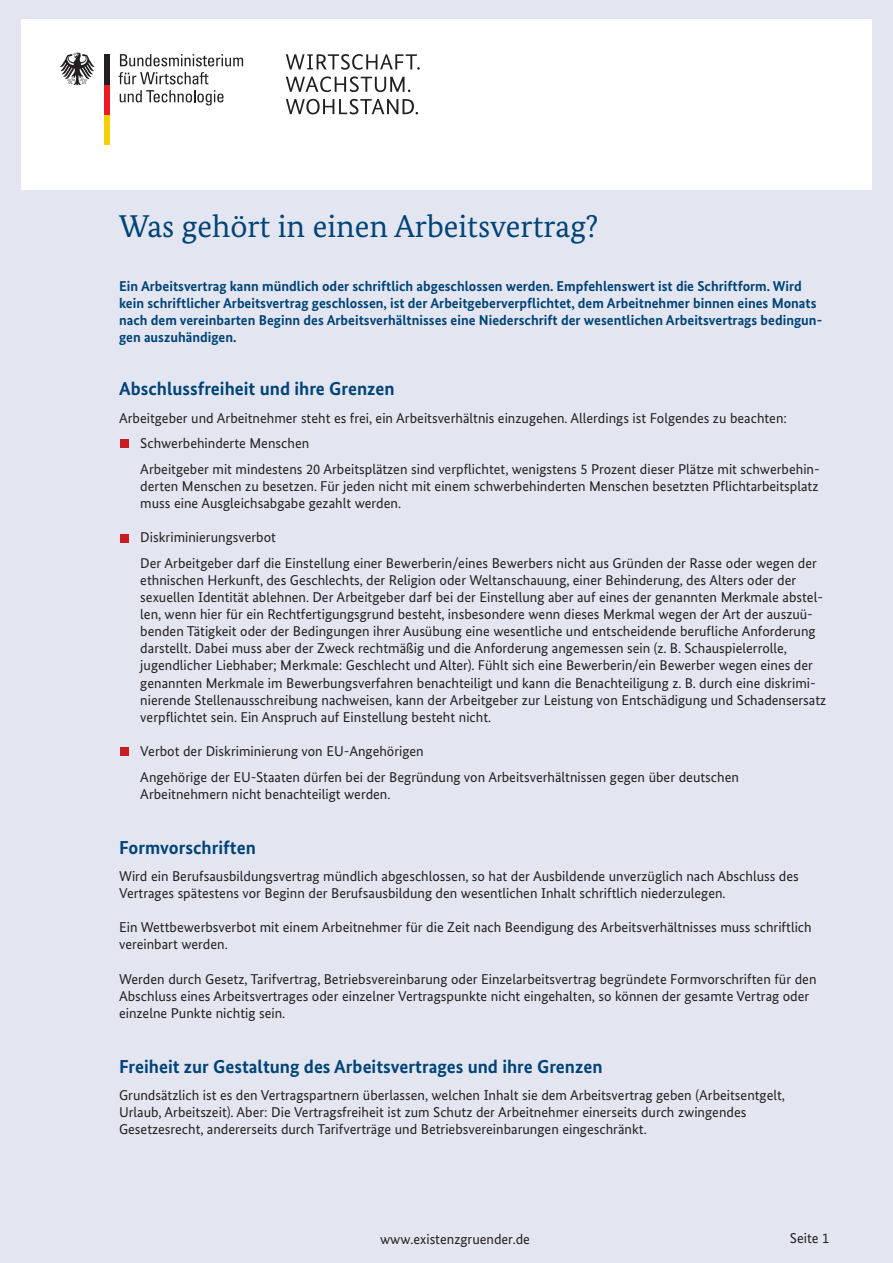
<style>
.page{position:relative;width:893px;height:1263px;background:#e3e6f0}
.page>*{position:absolute;margin:0;border:0;box-sizing:border-box;transform-origin:0 0}
.t1{font:31.5px "Bundes Serif";color:#004377}
.t2{font:700 18.75px "Bundes Sans";color:#004377}
.t3{font:14.25px/17.1px "Bundes Sans";color:#231f20}
.t4{font:700 14.25px/17.1px "Bundes Sans";color:#004377}
</style>
<div class="page">
<div style="left:21px;top:20px;width:851px;height:170px;background:#fff"></div>
<div style="left:104px;top:114px;width:5px;height:30px;background:#f4cf02"></div>
<div style="left:104px;top:84px;width:5px;height:30px;background:#ee1d23"></div>
<div style="left:104px;top:54px;width:5px;height:30px;background:#231f20"></div>
<svg style="left:60px;top:53px;width:35px;height:32px"></svg>
<svg style="left:120px;top:54px;width:123px;height:12px"></svg>
<svg style="left:119px;top:72px;width:89px;height:12px"></svg>
<svg style="left:120px;top:90px;width:104px;height:15px"></svg>
<svg style="left:286px;top:54px;width:134px;height:16px"></svg>
<svg style="left:286px;top:76px;width:124px;height:16px"></svg>
<svg style="left:286px;top:99px;width:132px;height:15px"></svg>
<div style="left:121px;top:747px;width:8px;height:9px;background:#c61c22"></div>
<div style="left:121px;top:534px;width:8px;height:8px;background:#c61c22"></div>
<div style="left:121px;top:440px;width:8px;height:8px;background:#c61c22"></div>
<h1 class="t1" style="left:119px;top:214px;width:481px">Was gehört in einen Arbeitsvertrag?</h1>
<p class="t4" style="left:119px;top:278px;width:705px">Ein Arbeitsvertrag kann mündlich oder schriftlich abgeschlossen werden. Empfehlenswert ist die Schriftform. Wird kein schriftlicher Arbeitsvertrag geschlossen, ist der Arbeitgeberverpflichtet, dem Arbeitnehmer binnen eines Monats nach dem vereinbarten Beginn des Arbeitsverhältnisses eine Niederschrift der wesentlichen Arbeitsvertrags bedingun&shy;gen auszuhändigen.</p>
<h2 class="t2" style="left:119px;top:382px;width:277px">Abschlussfreiheit und ihre Grenzen</h2>
<p class="t3" style="left:140px;top:406px;width:681px;line-height:25.7px;text-indent:-21px">Arbeitgeber und Arbeitnehmer steht es frei, ein Arbeitsverhältnis einzugehen. Allerdings ist Folgendes zu beachten:<br>Schwerbehinderte Menschen<br>Arbeitgeber mit mindestens 20 Arbeitsplätzen sind verpflichtet, wenigstens 5 Prozent dieser Plätze mit schwerbehin-</p>
<p class="t3" style="left:140px;top:479px;width:680px">derten Menschen zu besetzen. Für jeden nicht mit einem schwerbehinderten Menschen besetzten Pflichtarbeitsplatz muss eine Ausgleichsabgabe gezahlt werden.</p>
<p class="t3" style="left:140px;top:526px;width:678px;line-height:25.7px">Diskriminierungsverbot<br>Der Arbeitgeber darf die Einstellung einer Bewerberin/eines Bewerbers nicht aus Gründen der Rasse oder wegen der</p>
<p class="t3" style="left:140px;top:573px;width:687px">ethnischen Herkunft, des Geschlechts, der Religion oder Weltanschauung, einer Behinderung, des Alters oder der sexuellen Identität ablehnen. Der Arbeitgeber darf bei der Einstellung aber auf eines der genannten Merkmale abstel&shy;len, wenn hier für ein Rechtfertigungsgrund besteht, insbesondere wenn dieses Merkmal wegen der Art der auszuü&shy;benden Tätigkeit oder der Bedingungen ihrer Ausübung eine wesentliche und entscheidende berufliche Anforderung darstellt. Dabei muss aber der Zweck rechtmäßig und die Anforderung angemessen sein (z. B. Schauspielerrolle, jugendlicher Liebhaber; Merkmale: Geschlecht und Alter). Fühlt sich eine Bewerberin/ein Bewerber wegen eines der genannten Merkmale im Bewerbungsverfahren benachteiligt und kann die Benachteiligung z. B. durch eine diskrimi&shy;nierende Stellenausschreibung nachweisen, kann der Arbeitgeber zur Leistung von Entschädigung und Schadensersatz verpflichtet sein. Ein Anspruch auf Einstellung besteht nicht.</p>
<p class="t3" style="left:140px;top:739px;width:600px;line-height:25.7px">Verbot der Diskriminierung von EU-Angehörigen<br>Angehörige der EU-Staaten dürfen bei der Begründung von Arbeitsverhältnissen gegen über deutschen</p>
<p class="t3" style="left:140px;top:786px;width:252px">Arbeitnehmern nicht benachteiligt werden.</p>
<h2 class="t2" style="left:119px;top:840px;width:138px">Formvorschriften</h2>
<p class="t3" style="left:119px;top:869px;width:681px">Wird ein Berufsausbildungsvertrag mündlich abgeschlossen, so hat der Ausbildende unverzüglich nach Abschluss des<br>Vertrages spätestens vor Beginn der Berufsausbildung den wesentlichen Inhalt schriftlich niederzulegen.</p>
<p class="t3" style="left:119px;top:920px;width:694px">Ein Wettbewerbsverbot mit einem Arbeitnehmer für die Zeit nach Beendigung des Arbeitsverhältnisses muss schriftlich vereinbart werden.</p>
<p class="t3" style="left:119px;top:971px;width:699px">Werden durch Gesetz, Tarifvertrag, Betriebsvereinbarung oder Einzelarbeitsvertrag begründete Formvorschriften für den<br>Abschluss eines Arbeitsvertrages oder einzelner Vertragspunkte nicht eingehalten, so können der gesamte Vertrag oder einzelne Punkte nichtig sein.</p>
<h2 class="t2" style="left:119px;top:1059px;width:485px">Freiheit zur Gestaltung des Arbeitsvertrages und ihre Grenzen</h2>
<p class="t3" style="left:119px;top:1088px;width:668px">Grundsätzlich ist es den Vertragspartnern überlassen, welchen Inhalt sie dem Arbeitsvertrag geben (Arbeitsentgelt,<br>Urlaub, Arbeitszeit). Aber: Die Vertragsfreiheit ist zum Schutz der Arbeitnehmer einerseits durch zwingendes<br>Gesetzesrecht, andererseits durch Tarifverträge und Betriebsvereinbarungen eingeschränkt.</p>
<p class="t3" style="left:380px;top:1231px;width:151px">www.existenzgruender.de</p>
<p class="t3" style="left:790px;top:1231px;width:41px">Seite 1</p>
</div>
